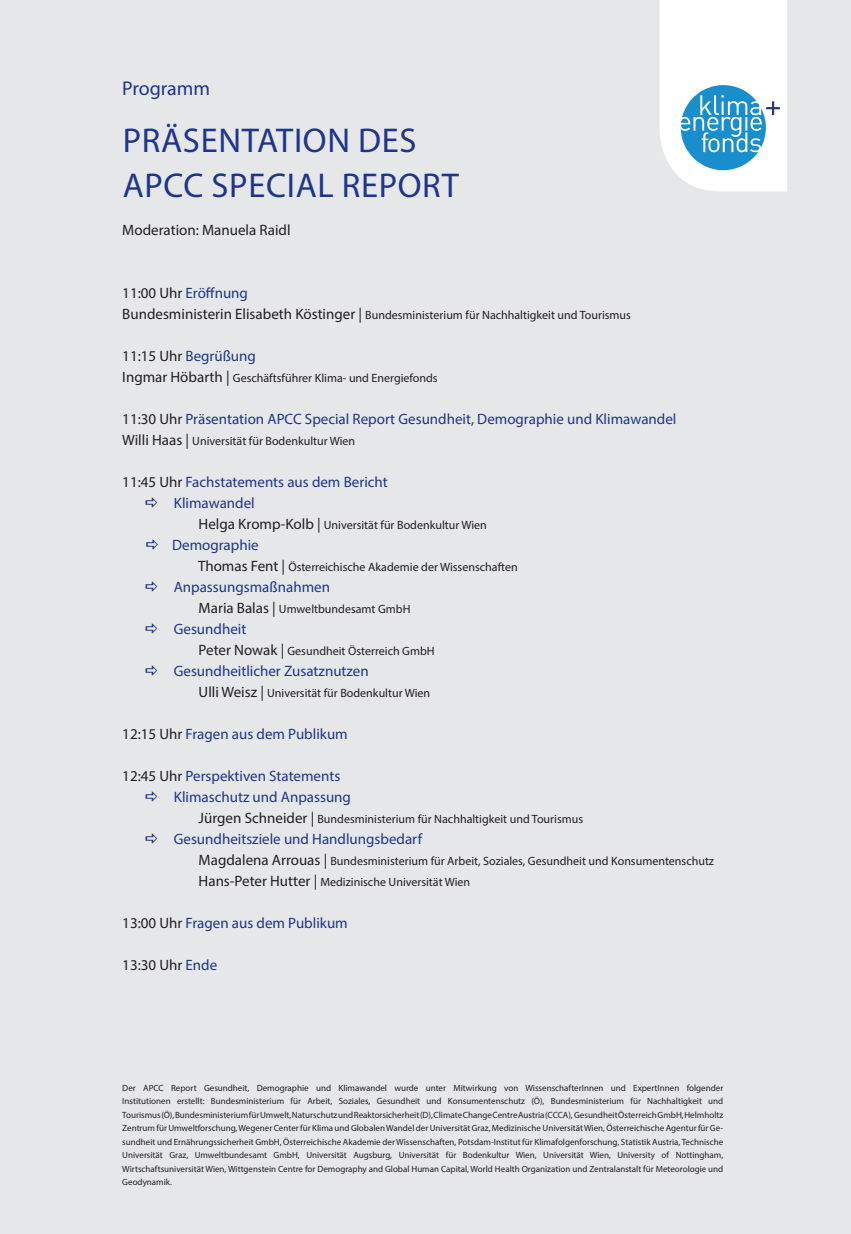
<style>
.page{position:relative;width:851px;height:1234px;background:#fff}
.page>*{position:absolute;margin:0;border:0;box-sizing:border-box;transform-origin:0 0}
.t1{font:34.5px "Myriad Pro";letter-spacing:.02em;color:#1e358b}
.t2{font:19.95px "Myriad Pro";letter-spacing:-.005em;color:#1e358b}
.t3{font:15px "Myriad Pro";color:#1e358b}
.t4{font:15px "Myriad Pro";color:#231f20}
.t5{font:12px "Myriad Pro";color:#231f20}
.t6{font:9px/13.5px "Myriad Pro";color:#231f20;text-align:justify}
.s1{color:#231f20}
.s2{font-size:15px}
.s3{color:#1e358b}
</style>
<div class="page">
<div style="left:0;top:0;width:850px;height:1233px;background:#e6e7e9"></div>
<svg style="left:659px;top:0;width:128px;height:191px;background:#d2e8f4"></svg>
<p class="t2" style="left:122px;top:76px;width:89px">Programm</p>
<p class="t1" style="left:123px;top:119px;width:295px">PRÄSENTATION DES</p>
<p class="t1" style="left:123px;top:164px;width:338px">APCC SPECIAL REPORT</p>
<p class="t4" style="left:122px;top:220px;width:170px">Moderation: Manuela Raidl</p>
<p class="t3" style="left:122px;top:283px;width:127px"><span class="s1">11:00 Uhr</span> Eröffnung</p>
<p class="t5" style="left:122px;top:307px;width:510px"><span class="s2">Bundesministerin Elisabeth Köstinger |</span> Bundesministerium für Nachhaltigkeit und Tourismus</p>
<p class="t3" style="left:122px;top:346px;width:135px"><span class="s1">11:15 Uhr</span> Begrüßung</p>
<p class="t5" style="left:122px;top:370px;width:317px"><span class="s2">Ingmar Höbarth |</span> Geschäftsführer Klima- und Energiefonds</p>
<p class="t3" style="left:122px;top:409px;width:555px"><span class="s1">11:30 Uhr</span> Präsentation APCC Special Report Gesundheit, Demographie und Klimawandel</p>
<p class="t5" style="left:122px;top:433px;width:234px"><span class="s2">Willi Haas |</span> Universität für Bodenkultur Wien</p>
<p class="t3" style="left:122px;top:472px;width:267px"><span class="s1">11:45 Uhr</span> Fachstatements aus dem Bericht</p>
<p class="t3" style="left:174px;top:493px;width:83px">Klimawandel</p>
<p class="t5" style="left:199px;top:517px;width:290px"><span class="s2">Helga Kromp-Kolb |</span> Universität für Bodenkultur Wien</p>
<p class="t3" style="left:172px;top:535px;width:88px">Demographie</p>
<p class="t5" style="left:198px;top:559px;width:321px"><span class="s2">Thomas Fent |</span> Österreichische Akademie der Wissenschaften</p>
<p class="t3" style="left:174px;top:577px;width:158px">Anpassungsmaßnahmen</p>
<p class="t5" style="left:199px;top:601px;width:213px"><span class="s2">Maria Balas |</span> Umweltbundesamt GmbH</p>
<p class="t3" style="left:174px;top:619px;width:74px">Gesundheit</p>
<p class="t5" style="left:199px;top:643px;width:237px"><span class="s2">Peter Nowak |</span> Gesundheit Österreich GmbH</p>
<p class="t3" style="left:174px;top:661px;width:196px">Gesundheitlicher Zusatznutzen</p>
<p class="t5" style="left:199px;top:685px;width:233px"><span class="s2">Ulli Weisz |</span> Universität für Bodenkultur Wien</p>
<p class="t3" style="left:122px;top:724px;width:227px"><span class="s1">12:15 Uhr</span> Fragen aus dem Publikum</p>
<p class="t3" style="left:122px;top:766px;width:219px"><span class="s1">12:45 Uhr</span> Perspektiven Statements</p>
<p class="t3" style="left:174px;top:787px;width:179px">Klimaschutz und Anpassung</p>
<p class="t5" style="left:199px;top:811px;width:386px"><span class="s2">Jürgen Schneider |</span> Bundesministerium für Nachhaltigkeit und Tourismus</p>
<p class="t3" style="left:174px;top:829px;width:250px">Gesundheitsziele und Handlungsbedarf</p>
<p class="t5" style="left:199px;top:853px;width:517px"><span class="s2">Magdalena Arrouas |</span> Bundesministerium für Arbeit, Soziales, Gesundheit und Konsumentenschutz</p>
<p class="t5" style="left:199px;top:874px;width:273px"><span class="s2">Hans-Peter Hutter |</span> Medizinische Universität Wien</p>
<p class="t3" style="left:122px;top:913px;width:227px"><span class="s1">13:00 Uhr</span> Fragen aus dem Publikum</p>
<p class="t4" style="left:122px;top:955px;width:96px">13:30 Uhr <span class="s3">Ende</span></p>
<p class="t6" style="left:122px;top:1080px;width:602px">Der APCC Report Gesundheit, Demographie und Klimawandel wurde unter Mitwirkung von WissenschafterInnen und ExpertInnen folgender</p>
<p class="t6" style="left:122px;top:1093px;width:602px">Institutionen erstellt: Bundesministerium für Arbeit, Soziales, Gesundheit und Konsumentenschutz (Ö), Bundesministerium für Nachhaltigkeit und</p>
<p class="t6" style="left:122px;top:1107px;width:602px">Tourismus (Ö), Bundesministerium für Umwelt, Naturschutz und Reaktorsicherheit (D), Climate Change Centre Austria (CCCA), Gesundheit Österreich GmbH, Helmholtz Zentrum für Umweltforschung, Wegener Center für Klima und Globalen Wandel der Universität Graz, Medizinische Universität Wien, Österreichische Agentur für Ge&shy;sundheit und Ernährungssicherheit GmbH, Österreichische Akademie der Wissenschaften, Potsdam-Institut für Klimafolgenforschung, Statistik Austria, Technische</p>
<p class="t6" style="left:122px;top:1147px;width:602px">Universität Graz, Umweltbundesamt GmbH, Universität Augsburg, Universität für Bodenkultur Wien, Universität Wien, University of Nottingham,</p>
<p class="t6" style="left:122px;top:1161px;width:602px">Wirtschaftsuniversität Wien, Wittgenstein Centre for Demography and Global Human Capital, World Health Organization und Zentralanstalt für Meteorologie und<br>Geodynamik.</p>
</div>
